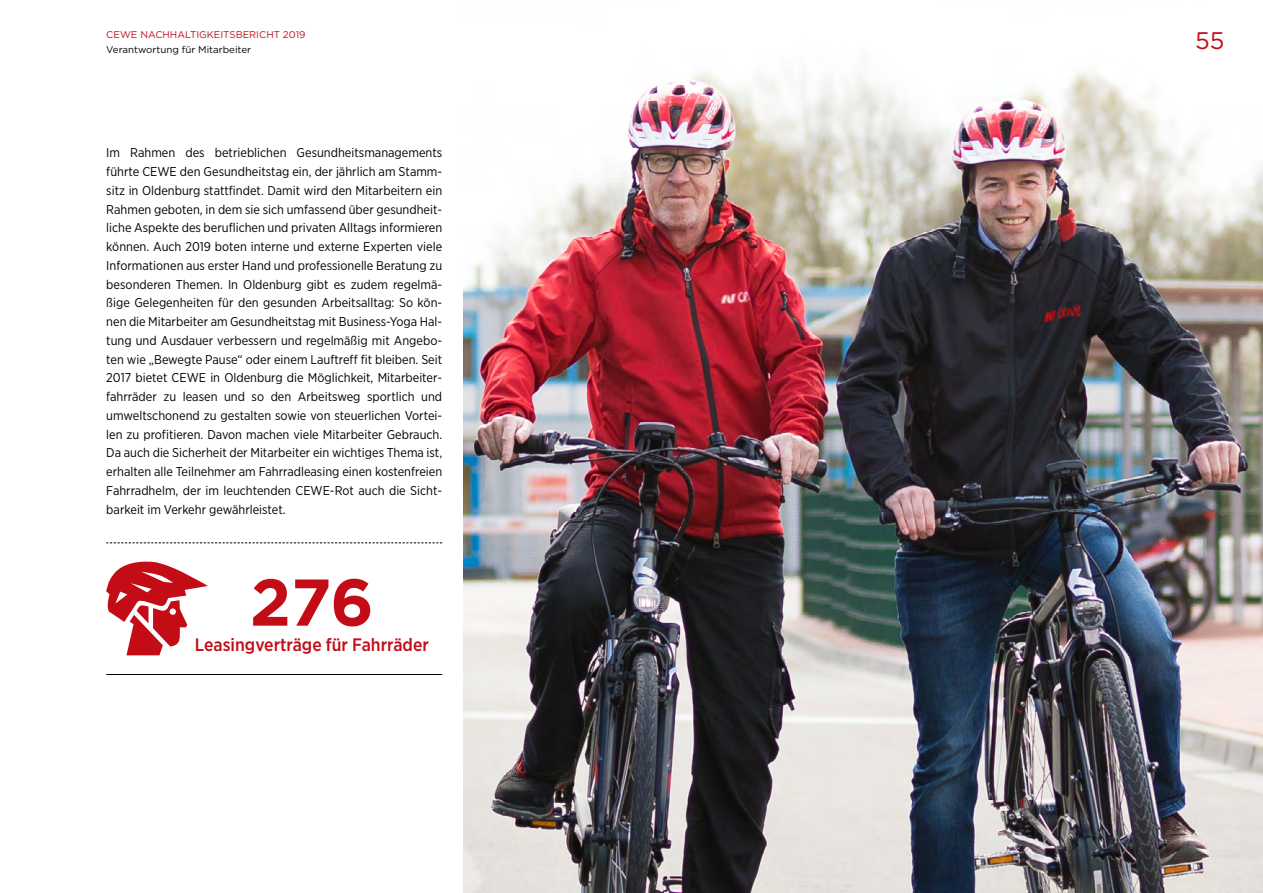
<style>
.page{position:relative;width:1263px;height:893px;background:#fff}
.page>*{position:absolute;margin:0;border:0;box-sizing:border-box;transform-origin:0 0}
.t1{font:700 66px "Gotham";color:#c30c15}
.t2{font:24px "Gotham";color:#c30c15}
.t3{font:500 18px "Gotham Narrow";color:#c30c15}
.t4{font:12.75px/18.8px "Gotham Narrow";color:#000;text-align:justify}
.t5{font:9.75px "Gotham";color:#c30c15}
.t6{font:9.75px "Gotham";color:#000}
</style>
<div class="page">
<img style="left:463px;top:71px;width:800px;height:822px">
<svg style="left:106px;top:561px;width:102px;height:94px"></svg>
<hr style="left:106px;top:674px;width:336px;height:1px;background:#000">
<svg style="left:106px;top:542px;width:336px;height:1px"></svg>
<p class="t5" style="left:106px;top:28px;width:201px">CEWE NACHHALTIGKEITSBERICHT 2019</p>
<p class="t6" style="left:106px;top:43px;width:146px">Verantwortung für Mitarbeiter</p>
<p class="t4" style="left:106px;top:143px;width:337px">Im Rahmen des betrieblichen Gesundheitsmanagements führte CEWE den Gesundheitstag ein, der jährlich am Stamm&shy;sitz in Oldenburg stattfindet. Damit wird den Mitarbeitern ein Rahmen geboten, in dem sie sich umfassend über gesundheit&shy;liche Aspekte des beruflichen und privaten Alltags informieren können. Auch 2019 boten interne und externe Experten viele Informationen aus erster Hand und professionelle Beratung zu besonderen Themen. In Oldenburg gibt es zudem regelmä&shy;ßige Gelegenheiten für den gesunden Arbeitsalltag: So kön&shy;nen die Mitarbeiter am Gesundheitstag mit Business-Yoga Hal&shy;tung und Ausdauer verbessern und regelmäßig mit Angebo&shy;ten wie „Bewegte Pause“ oder einem Lauftreff fit bleiben. Seit 2017 bietet CEWE in Oldenburg die Möglichkeit, Mitarbeiter&shy;fahrräder zu leasen und so den Arbeitsweg sportlich und umweltschonend zu gestalten sowie von steuerlichen Vortei&shy;len zu profitieren. Davon machen viele Mitarbeiter Gebrauch.<br>Da auch die Sicherheit der Mitarbeiter ein wichtiges Thema ist, erhalten alle Teilnehmer am Fahrradleasing einen kostenfreien Fahrradhelm, der im leuchtenden CEWE-Rot auch die Sicht&shy;barkeit im Verkehr gewährleistet.</p>
<h1 class="t1" style="left:250px;top:558px;width:126px">276</h1>
<h3 class="t3" style="left:195px;top:633px;width:236px">Leasingverträge für Fahrräder</h3>
<h2 class="t2" style="left:1195px;top:25px;width:31px">55</h2>
</div>
